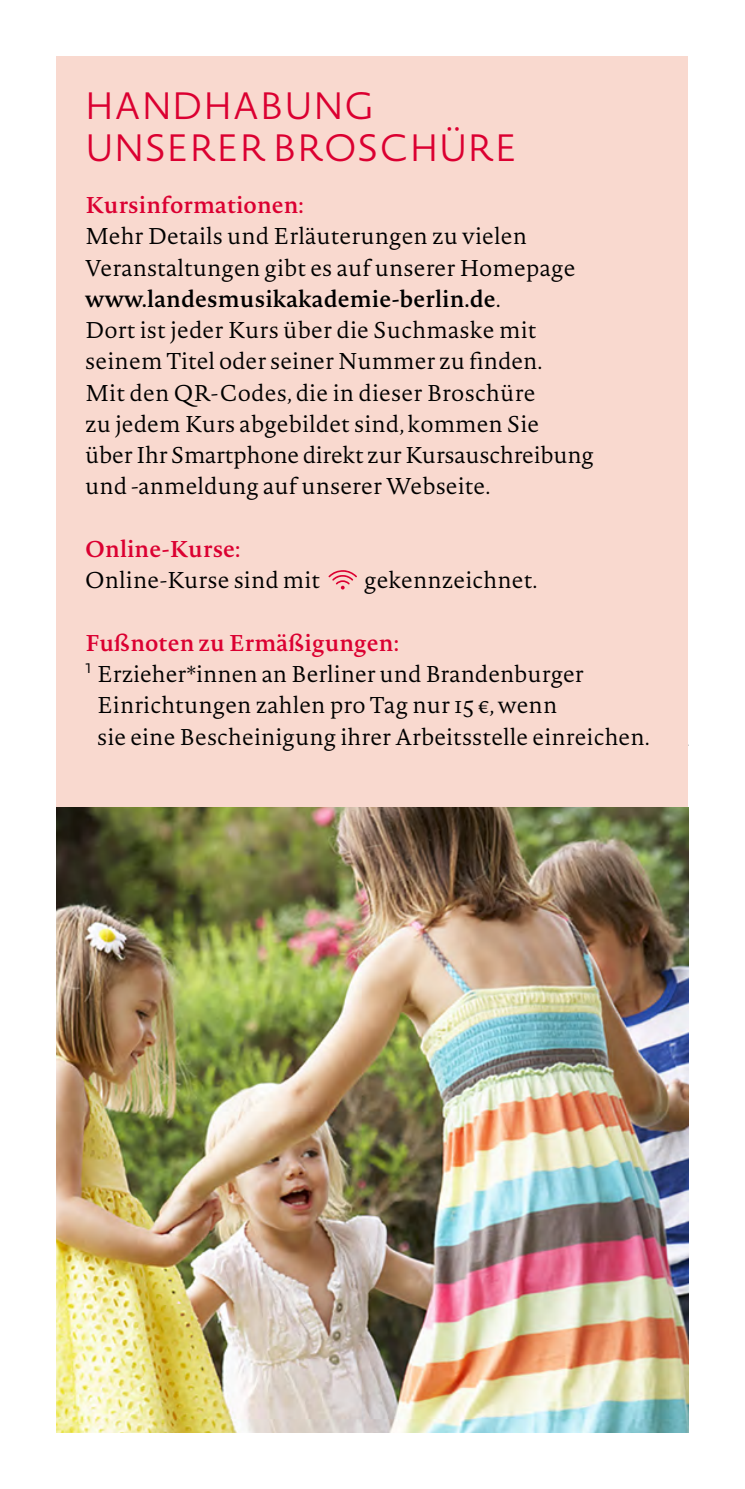
<style>
.page{position:relative;width:745px;height:1489px;background:#fff}
.page>*{position:absolute;margin:0;border:0;box-sizing:border-box;transform-origin:0 0}
.überschrift_klein{font:300 37.5px/42.5px "Novel Sans Pro";letter-spacing:.01em;color:#db0031}
.fließtext_serif{font:300 22.5px/31.2px "Novel Pro";letter-spacing:.005em;color:#000}
.fließtext_serif-2{font:600 22.5px "Novel Pro";letter-spacing:.005em;color:#db0031}
.s1{font-weight:600}
.s2{font-family:"Novel Sans Pro"}
</style>
<div class="page">
<div style="left:57px;top:57px;width:630px;height:750px;background:#f9d9cf"></div>
<svg style="left:328px;top:570px;width:29px;height:19px"></svg>
<img style="left:57px;top:807px;width:630px;height:625px">
<p class="überschrift_klein" style="left:85px;top:84px;width:433px">HANDHABUNG<br>UNSERER BROSCHÜRE</p>
<p class="fließtext_serif-2" style="left:85px;top:188px;width:220px">Kursinformationen:</p>
<p class="fließtext_serif" style="left:85px;top:220px;width:510px">Mehr Details und Erläuterungen zu vielen Veranstaltungen gibt es auf unserer Homepage <span class="s1">www.landesmusikakademie-berlin.de</span>.<br>Dort ist jeder Kurs über die Suchmaske mit seinem Titel oder seiner Nummer zu finden.<br>Mit den QR-Codes, die in dieser Broschüre<br>zu jedem Kurs abgebildet sind, kommen Sie<br>über Ihr Smartphone direkt zur Kursauschreibung und -anmeldung auf unserer Webseite.</p>
<p class="fließtext_serif-2" style="left:85px;top:532px;width:157px">Online-Kurse:</p>
<p class="fließtext_serif" style="left:85px;top:564px;width:236px">Online-Kurse sind mit</p>
<p class="fließtext_serif" style="left:364px;top:564px;width:175px">gekennzeichnet.</p>
<p class="fließtext_serif-2" style="left:85px;top:625px;width:315px">Fußnoten zu Ermäßigungen:</p>
<p class="fließtext_serif" style="left:97px;top:657px;width:554px;text-indent:-12px"><span class="s2">¹</span> Erzieher*innen an Berliner und Brandenburger<br>Einrichtungen zahlen pro Tag nur 15 €, wenn<br>sie eine Bescheinigung ihrer Arbeitsstelle einreichen.</p>
</div>
